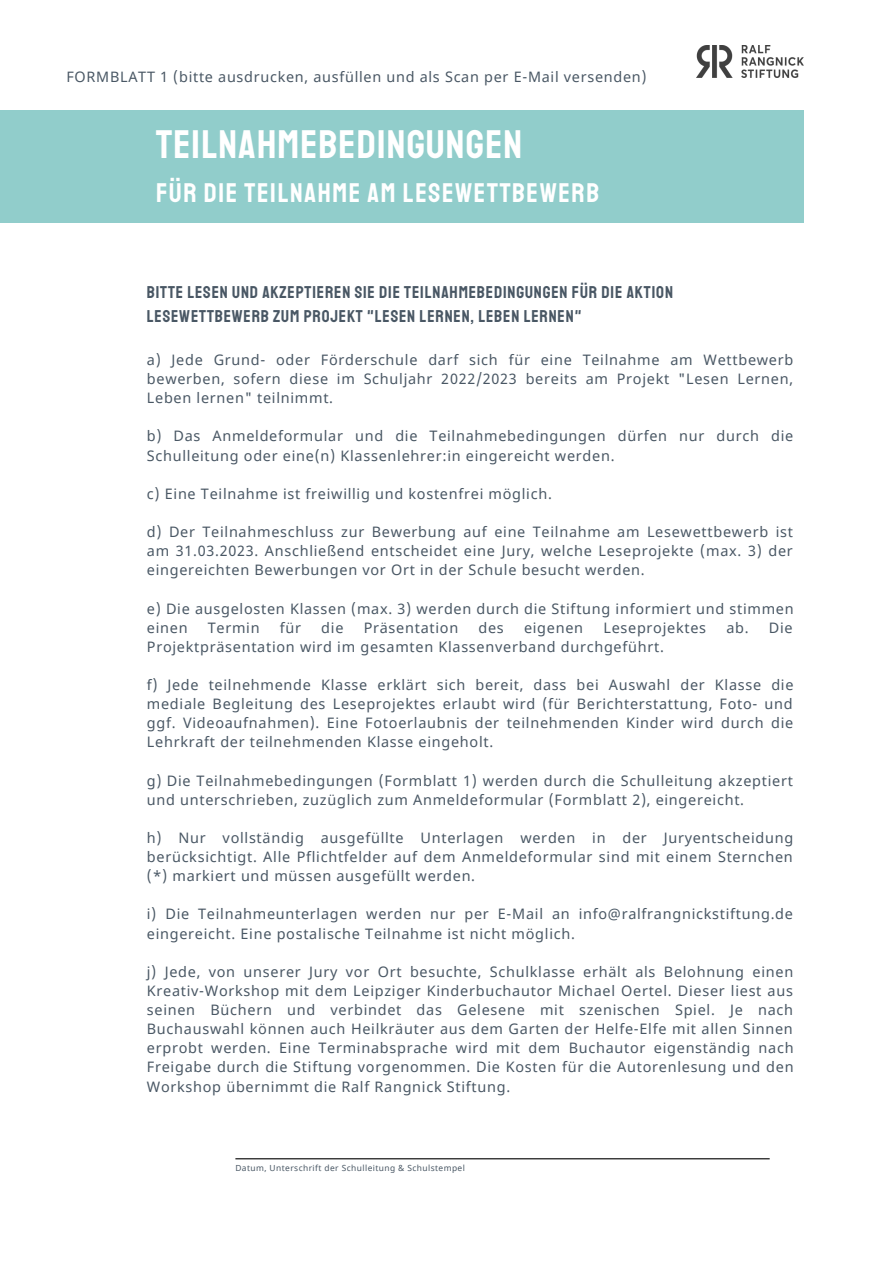
<style>
.page{position:relative;width:893px;height:1264px;background:#fff}
.page>*{position:absolute;margin:0;border:0;box-sizing:border-box;transform-origin:0 0}
.t1{font:40.35px "Staatliches";letter-spacing:.03em;color:#fff}
.t2{font:27.3px "Staatliches";letter-spacing:.06em;color:#fff}
.t3{font:17.25px/23.5px "Staatliches";letter-spacing:.05em;color:#495764}
.t4{font:14.4px/19px "Noto Sans";letter-spacing:.05em;color:#495764;text-align:justify}
.t5{font:8.4px "Noto Sans";letter-spacing:.05em;color:#495764}
</style>
<div class="page">
<div style="left:234px;top:110px;width:569px;height:113px;background:#91cdcb"></div>
<div style="left:0;top:110px;width:376px;height:113px;background:#91cdcb"></div>
<img style="left:696px;top:46px;width:107px;height:31px">
<hr style="left:235px;top:1158px;width:534px;height:1px;background:#000">
<p class="t4" style="left:66px;top:67px;width:581px">FORMBLATT 1 (bitte ausdrucken, ausfüllen und als Scan per E-Mail versenden)</p>
<h1 class="t1" style="left:156px;top:120px;width:368px">TEILNAHMEBEDINGUNGEN</h1>
<h2 class="t2" style="left:156px;top:176px;width:444px">FÜR DIE TEILNAHME AM LESEWETTBEWERB</h2>
<p class="t3" style="left:147px;top:281px;width:527px">BITTE LESEN UND AKZEPTIEREN SIE DIE TEILNAHMEBEDINGUNGEN FÜR DIE AKTION<br>LESEWETTBEWERB ZUM PROJEKT "LESEN LERNEN, LEBEN LERNEN"</p>
<p class="t4" style="left:147px;top:350px;width:648px">a) Jede Grund- oder Förderschule darf sich für eine Teilnahme am Wettbewerb bewerben, sofern diese im Schuljahr 2022/2023 bereits am Projekt "Lesen Lernen, Leben lernen" teilnimmt.</p>
<p class="t4" style="left:147px;top:426px;width:647px">b) Das Anmeldeformular und die Teilnahmebedingungen dürfen nur durch die<br>Schulleitung oder eine(n) Klassenlehrer:in eingereicht werden.</p>
<p class="t4" style="left:147px;top:483px;width:406px">c) Eine Teilnahme ist freiwillig und kostenfrei möglich.</p>
<p class="t4" style="left:147px;top:522px;width:647px">d) Der Teilnahmeschluss zur Bewerbung auf eine Teilnahme am Lesewettbewerb ist am 31.03.2023. Anschließend entscheidet eine Jury, welche Leseprojekte (max. 3) der eingereichten Bewerbungen vor Ort in der Schule besucht werden.</p>
<p class="t4" style="left:147px;top:598px;width:648px">e) Die ausgelosten Klassen (max. 3) werden durch die Stiftung informiert und stimmen einen</p>
<p class="t4" style="left:208px;top:617px;width:53px">Termin</p>
<p class="t4" style="left:280px;top:617px;width:23px">für</p>
<p class="t4" style="left:321px;top:617px;width:24px">die</p>
<p class="t4" style="left:363px;top:617px;width:96px">Präsentation</p>
<p class="t4" style="left:478px;top:617px;width:27px">des</p>
<p class="t4" style="left:524px;top:617px;width:61px">eigenen</p>
<p class="t4" style="left:603px;top:617px;width:104px">Leseprojektes</p>
<p class="t4" style="left:726px;top:617px;width:68px">ab. Die</p>
<p class="t4" style="left:147px;top:636px;width:518px">Projektpräsentation wird im gesamten Klassenverband durchgeführt.</p>
<p class="t4" style="left:147px;top:675px;width:648px">f) Jede teilnehmende Klasse erklärt sich bereit, dass bei Auswahl der Klasse die mediale Begleitung des Leseprojektes erlaubt wird (für Berichterstattung, Foto- und ggf. Videoaufnahmen). Eine Fotoerlaubnis der teilnehmenden Kinder wird durch die Lehrkraft der teilnehmenden Klasse eingeholt.</p>
<p class="t4" style="left:147px;top:770px;width:647px">g) Die Teilnahmebedingungen (Formblatt 1) werden durch die Schulleitung akzeptiert und unterschrieben, zuzüglich zum Anmeldeformular (Formblatt 2), eingereicht.</p>
<p class="t4" style="left:147px;top:827px;width:647px">h) Nur vollständig ausgefüllte Unterlagen werden in der Juryentscheidung berücksichtigt. Alle Pflichtfelder auf dem Anmeldeformular sind mit einem Sternchen (*) markiert und müssen ausgefüllt werden.</p>
<p class="t4" style="left:147px;top:904px;width:647px">i) Die Teilnahmeunterlagen werden nur per E-Mail an info@ralfrangnickstiftung.de eingereicht. Eine postalische Teilnahme ist nicht möglich.</p>
<p class="t4" style="left:147px;top:961px;width:648px">j) Jede, von unserer Jury vor Ort besuchte, Schulklasse erhält als Belohnung einen Kreativ-Workshop mit dem Leipziger Kinderbuchautor Michael Oertel. Dieser liest aus seinen Büchern und verbindet das Gelesene mit szenischen Spiel. Je nach Buchauswahl können auch Heilkräuter aus dem Garten der Helfe-Elfe mit allen Sinnen erprobt werden. Eine Terminabsprache wird mit dem Buchautor eigenständig nach Freigabe durch die Stiftung vorgenommen. Die Kosten für die Autorenlesung und den Workshop übernimmt die Ralf Rangnick Stiftung.</p>
<p class="t5" style="left:235px;top:1162px;width:231px">Datum, Unterschrift der Schulleitung &amp; Schulstempel</p>
</div>
